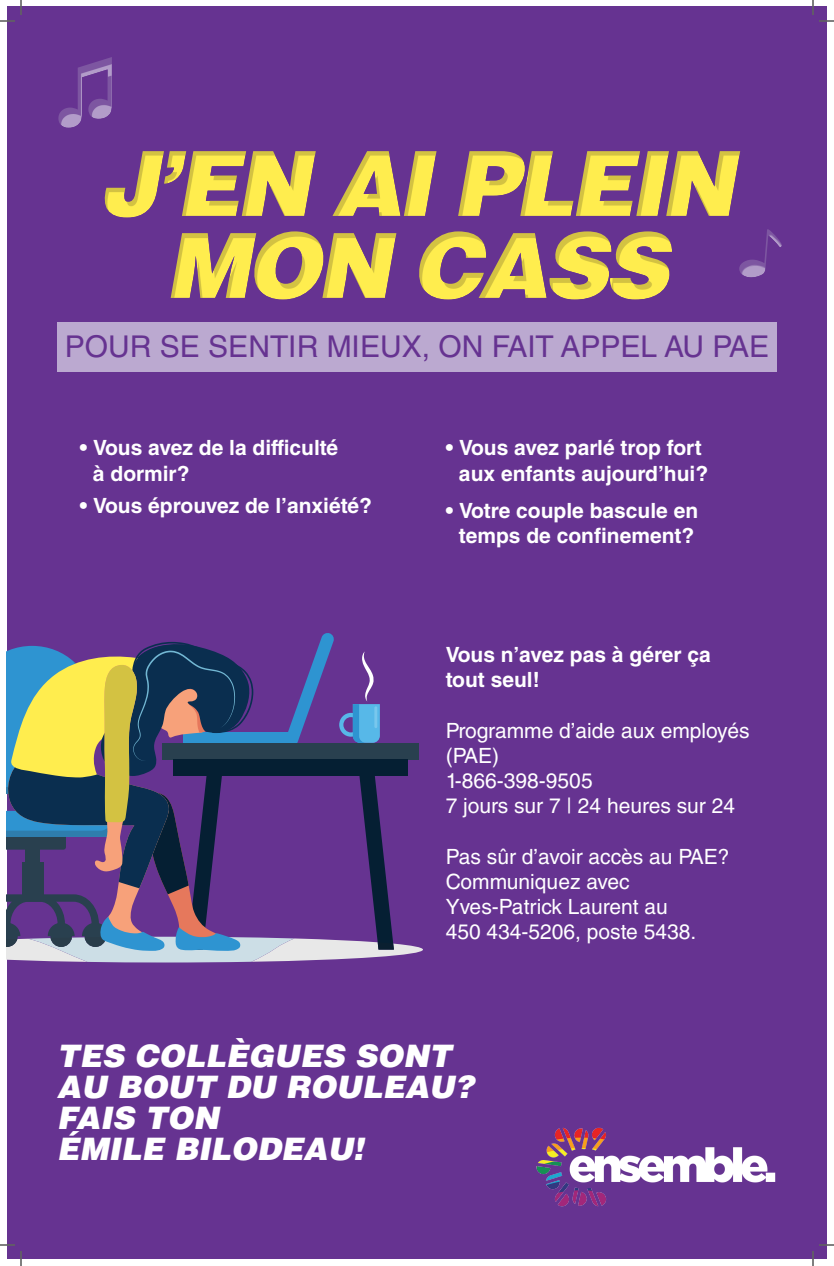
<style>
.page{position:relative;width:834px;height:1266px;background:#fff}
.page>*{position:absolute;margin:0;border:0;box-sizing:border-box;transform-origin:0 0}
.t1{font:italic 900 90px/82px "Helvetica LT Std";letter-spacing:-.05em;color:#ffed4e;text-align:center}
.CONSEIL{font:italic 900 31px/31px "Helvetica LT Std";color:#fff}
.t2{font:30px "Helvetica LT Std";color:#663391}
.t3{font:700 21px/25.2px "Helvetica LT Std";color:#fff}
.t4{font:21px/25.2px "Helvetica LT Std";color:#fff}
</style>
<div class="page">
<div style="left:7px;top:7px;width:820px;height:1252px;background:#663391"></div>
<svg style="left:104px;top:151px;width:637px;height:147px"></svg>
<div style="left:57px;top:322px;width:720px;height:49px;background:#bba9d0"></div>
<img style="left:536px;top:1127px;width:240px;height:80px">
<svg style="left:737px;top:226px;width:45px;height:55px"></svg>
<svg style="left:58px;top:57px;width:54px;height:71px"></svg>
<svg style="left:7px;top:633px;width:416px;height:330px"></svg>
<svg style="left:0;top:0;width:22px;height:22px"></svg>
<svg style="left:0;top:1244px;width:22px;height:22px"></svg>
<svg style="left:812px;top:0;width:22px;height:22px"></svg>
<svg style="left:812px;top:1244px;width:22px;height:22px"></svg>
<h1 class="t1" style="left:99px;top:142px;width:637px">J’EN AI PLEIN<br>MON CASS</h1>
<p class="t2" style="left:65px;top:329px;width:706px">POUR SE SENTIR MIEUX, ON FAIT APPEL AU PAE</p>
<p class="t3" style="left:93px;top:435px;width:247px;text-indent:-13px">• Vous avez de la difficulté à dormir?</p>
<p class="t3" style="left:80px;top:492px;width:294px">• Vous éprouvez de l’anxiété?</p>
<p class="t3" style="left:459px;top:435px;width:251px;text-indent:-13px">• Vous avez parlé trop fort aux enfants aujourd’hui?</p>
<p class="t3" style="left:446px;top:497px;width:254px;text-align:center">• Votre couple bascule en temps de confinement?</p>
<p class="t3" style="left:446px;top:642px;width:267px">Vous n’avez pas à gérer ça</p>
<p class="t3" style="left:446px;top:667px;width:96px">tout seul!</p>
<p class="t4" style="left:446px;top:718px;width:305px">Programme d’aide aux employés (PAE)</p>
<p class="t4" style="left:446px;top:768px;width:291px">1-866-398-9505<br>7 jours sur 7 | 24 heures sur 24</p>
<p class="t4" style="left:446px;top:844px;width:285px">Pas sûr d’avoir accès au PAE?<br>Communiquez avec<br>Yves-Patrick Laurent au<br>450 434‑5206, poste 5438.</p>
<p class="CONSEIL" style="left:57px;top:1040px;width:418px">TES COLLÈGUES SONT<br>AU BOUT DU ROULEAU?<br>FAIS TON<br>ÉMILE BILODEAU!</p>
</div>
